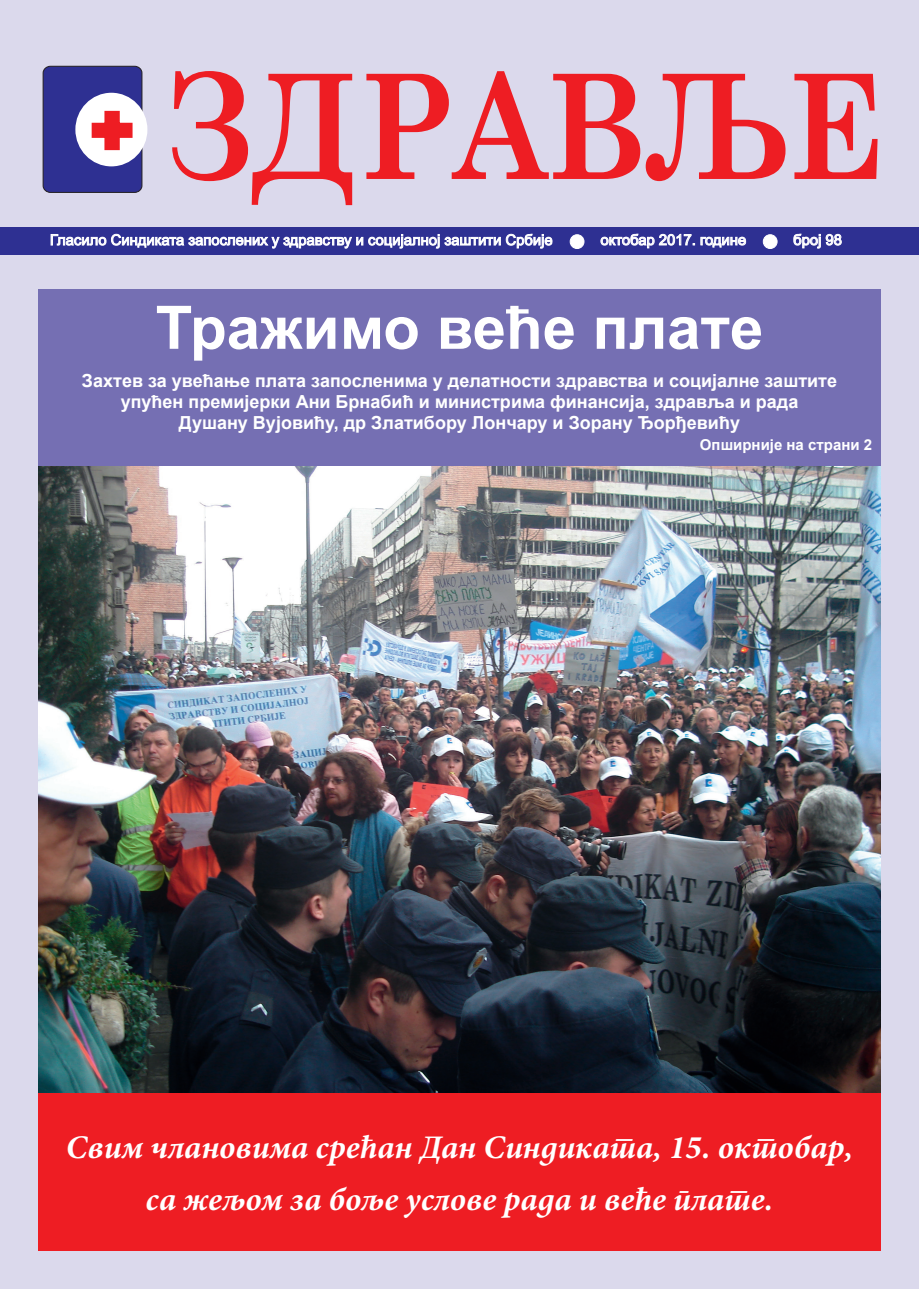
<style>
.page{position:relative;width:919px;height:1289px;background:#fff}
.page>*{position:absolute;margin:0;border:0;box-sizing:border-box;transform-origin:0 0}
.t1{font:700 60px "Arial";color:#fff}
.t2{font:italic 700 33px/52.5px "Minion Pro";color:#fff;text-align:center}
.t3{font:700 18px/21px "Arial";color:#fff;text-align:center}
.t4{font:700 15px "Arial";color:#fff}
.t5{font:14.85px "Arial";color:#fff}
</style>
<div class="page">
<div style="left:0;top:0;width:918px;height:1288px;background:#dbd9ec"></div>
<div style="left:0;top:227px;width:918px;height:27px;background:#2e3092"></div>
<svg style="left:51px;top:234px;width:449px;height:14px"></svg>
<svg style="left:506px;top:234px;width:46px;height:14px"></svg>
<div style="left:763px;top:235px;width:14px;height:13px;background:#fff;border-radius:50%"></div>
<div style="left:762px;top:234px;width:15px;height:15px;border:1px solid #fff;border-radius:50%"></div>
<div style="left:570px;top:235px;width:14px;height:13px;background:#fff;border-radius:50%"></div>
<div style="left:569px;top:234px;width:15px;height:15px;border:1px solid #fff;border-radius:50%"></div>
<div style="left:43px;top:66px;width:99px;height:126px;background:#2e3092;border-radius:7px"></div>
<div style="left:43px;top:66px;width:99px;height:126px;border:1px solid #231f20;border-radius:7px"></div>
<div style="left:75px;top:93px;width:72px;height:73px;background:#fff;border-radius:50%"></div>
<svg style="left:91px;top:110px;width:42px;height:41px"></svg>
<svg style="left:172px;top:71px;width:180px;height:134px"></svg>
<svg style="left:366px;top:71px;width:419px;height:110px"></svg>
<svg style="left:794px;top:74px;width:83px;height:105px"></svg>
<svg style="left:600px;top:234px;width:94px;height:14px"></svg>
<svg style="left:700px;top:237px;width:45px;height:10px"></svg>
<svg style="left:793px;top:234px;width:48px;height:14px"></svg>
<img style="left:38px;top:465px;width:842px;height:628px">
<div style="left:38px;top:1093px;width:842px;height:157px;background:#ee1d23"></div>
<div style="left:38px;top:289px;width:842px;height:176px;background:#756fb3"></div>
<p class="t5" style="left:600px;top:229px;width:147px">октобар 2017. године</p>
<p class="t5" style="left:793px;top:229px;width:50px">број 98</p>
<h1 class="t1" style="left:156px;top:285px;width:609px">Тражимо веће плате</h1>
<p class="t3" style="left:82px;top:370px;width:756px">Захтев за увећање плата запосленима у делатности здравства и социјалне заштите упућен премијерки Ани Брнабић и министрима финансија, здравља и рада<br>Душaну Вујовићу, др Златибору Лончару и Зорану Ђорђевићу</p>
<p class="t4" style="left:700px;top:434px;width:174px">Опширније на страни 2</p>
<h2 class="t2" style="left:66px;top:1120px;width:788px">Свим члановима срећан Дан Синдиката, 15. октобар, са жељом за боље услове рада и веће плате.</h2>
</div>
